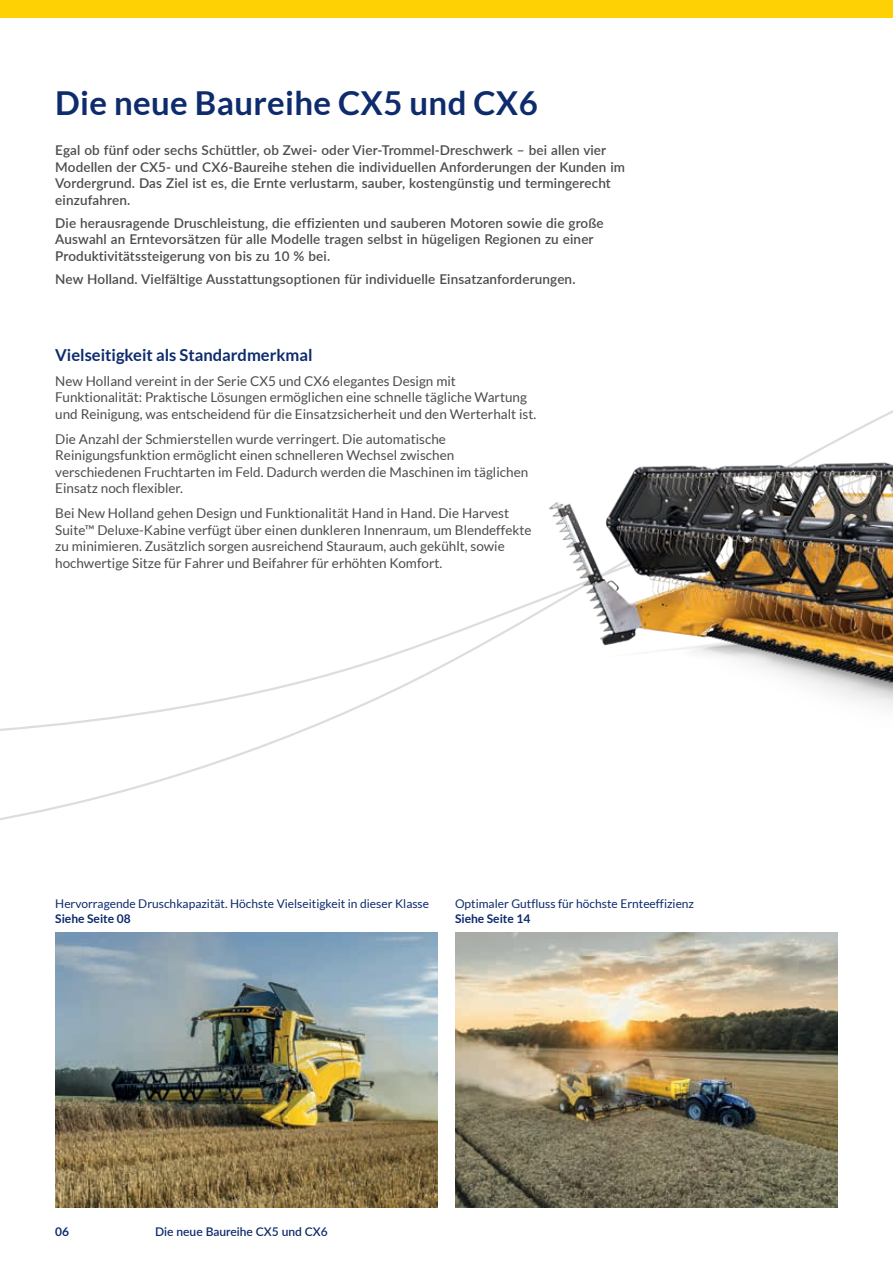
<style>
.page{position:relative;width:893px;height:1263px;background:#fff}
.page>*{position:absolute;margin:0;border:0;box-sizing:border-box;transform-origin:0 0}
.t1{font:700 33px "Lato";letter-spacing:.01em;color:#0d2b6d}
.t2{font:700 16.5px "Lato";color:#0d2b6d}
.t3{font:13.5px/16.5px "Lato";color:#4b4c4d}
.t4{font:600 13.5px/16.5px "Lato";letter-spacing:.01em;color:#4b4c4d}
.t5{font:12px "Lato";color:#0d2b6d}
.t6{font:700 12px "Lato";color:#0d2b6d}
.t7{font:600 12px "Lato";color:#0d2b6d}
</style>
<div class="page">
<svg style="left:0;top:618px;width:489px;height:203px"></svg>
<img style="left:455px;top:932px;width:383px;height:276px">
<div style="left:0;top:0;width:893px;height:17px;background:#fed105"></div>
<img style="left:55px;top:932px;width:383px;height:276px">
<img style="left:489px;top:410px;width:404px;height:298px">
<h1 class="t1" style="left:55px;top:84px;width:484px">Die neue Baureihe CX5 und CX6</h1>
<p class="t4" style="left:55px;top:142px;width:571px">Egal ob fünf oder sechs Schüttler, ob Zwei- oder Vier-Trommel-Dreschwerk – bei allen vier Modellen der CX5- und CX6-Baureihe stehen die individuellen Anforderungen der Kunden im Vordergrund. Das Ziel ist es, die Ernte verlustarm, sauber, kostengünstig und termingerecht einzufahren.</p>
<p class="t4" style="left:55px;top:214px;width:550px">Die herausragende Druschleistung, die effizienten und sauberen Motoren sowie die große<br>Auswahl an Erntevorsätzen für alle Modelle tragen selbst in hügeligen Regionen zu einer<br>Produktivitätssteigerung von bis zu 10 % bei.</p>
<p class="t4" style="left:55px;top:270px;width:522px">New Holland. Vielfältige Ausstattungsoptionen für individuelle Einsatzanforderungen.</p>
<p class="t2" style="left:55px;top:345px;width:259px">Vielseitigkeit als Standardmerkmal</p>
<p class="t3" style="left:55px;top:373px;width:482px">New Holland vereint in der Serie CX5 und CX6 elegantes Design mit<br>Funktionalität: Praktische Lösungen ermöglichen eine schnelle tägliche Wartung und Reinigung, was entscheidend für die Einsatzsicherheit und den Werterhalt ist.</p>
<p class="t3" style="left:55px;top:431px;width:474px">Die Anzahl der Schmierstellen wurde verringert. Die automatische Reinigungsfunktion ermöglicht einen schnelleren Wechsel zwischen verschiedenen Fruchtarten im Feld. Dadurch werden die Maschinen im täglichen Einsatz noch flexibler.</p>
<p class="t3" style="left:55px;top:505px;width:478px">Bei New Holland gehen Design und Funktionalität Hand in Hand. Die Harvest Suite™ Deluxe-Kabine verfügt über einen dunkleren Innenraum, um Blendeffekte zu minimieren. Zusätzlich sorgen ausreichend Stauraum, auch gekühlt, sowie hochwertige Sitze für Fahrer und Beifahrer für erhöhten Komfort.</p>
<p class="t5" style="left:55px;top:897px;width:375px">Hervorragende Druschkapazität. Höchste Vielseitigkeit in dieser Klasse</p>
<p class="t6" style="left:55px;top:912px;width:77px">Siehe Seite 08</p>
<p class="t5" style="left:455px;top:897px;width:241px">Optimaler Gutfluss für höchste Ernteeffizienz</p>
<p class="t6" style="left:455px;top:912px;width:77px">Siehe Seite 14</p>
<p class="t6" style="left:55px;top:1224px;width:15px">06</p>
<p class="t7" style="left:155px;top:1223px;width:174px">Die neue Baureihe CX5 und CX6</p>
</div>
